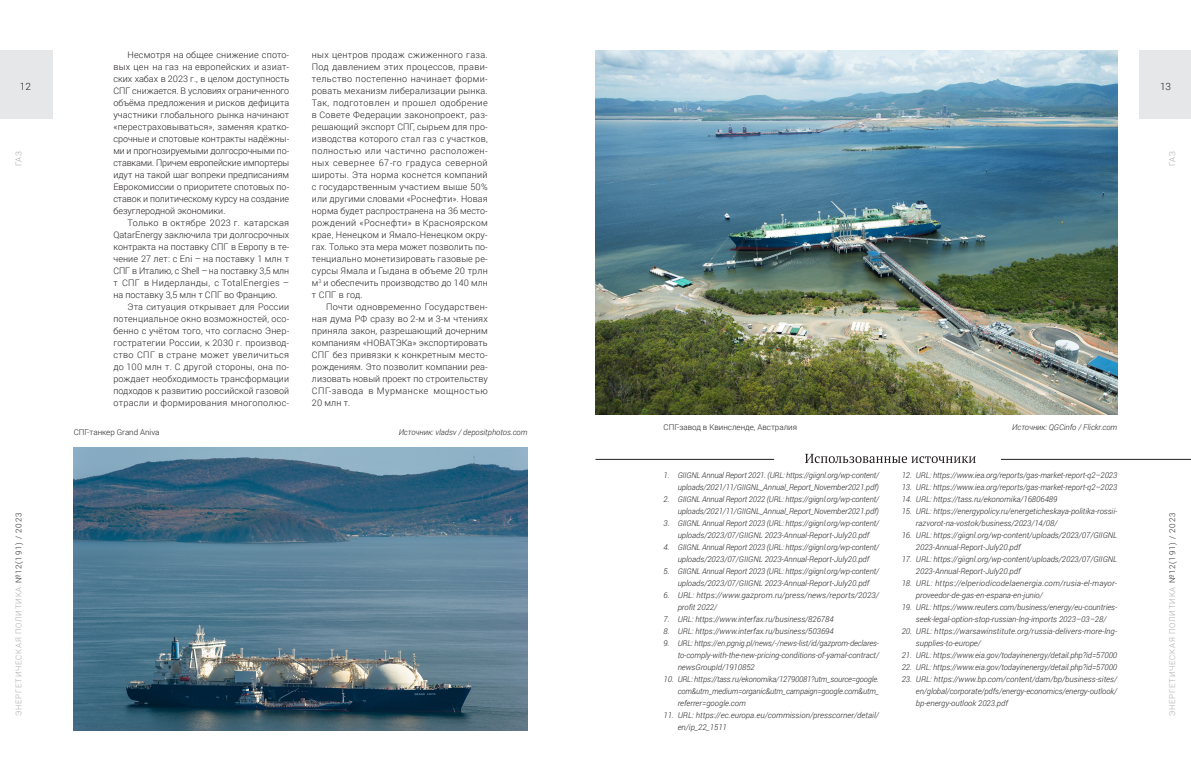
<style>
.page{position:relative;width:1191px;height:780px;background:#fff}
.page>*{position:absolute;margin:0;border:0;box-sizing:border-box;transform-origin:0 0}
.t1{font:300 10px "Roboto";color:#231f20}
.t2{font:300 9px/12px "Roboto";letter-spacing:.005em;color:#231f20;text-align:justify}
.Подрисуночная_подпись{font:italic 300 8px/12px "Roboto";color:#231f20}
.Подрисуночная_подпись-2{font:italic 300 8px/12px "Roboto";letter-spacing:.02em;color:#231f20}
.t3{font:300 8px "Roboto";letter-spacing:.095em;color:#a8a9ad}
.Подрисуночная_подпись-3{font:300 8px "Roboto";color:#231f20}
.t4{font:300 8px "Roboto";letter-spacing:.05em;color:#a5a6aa}
.s1{color:#231f20}
</style>
<div class="page">
<div style="left:1139px;top:51px;width:52px;height:68px;background:#e6e7e9"></div>
<div style="left:0;top:51px;width:52px;height:68px;background:#e6e7e9"></div>
<img style="left:74px;top:447px;width:453px;height:283px">
<hr style="left:595px;top:459px;width:179px;height:1px;background:#231f20">
<hr style="left:1001px;top:459px;width:190px;height:1px;background:#231f20">
<svg style="left:805px;top:454px;width:170px;height:9px"></svg>
<img style="left:595px;top:51px;width:522px;height:363px">
<p class="t2" style="left:113px;top:48px;width:177px;text-indent:14px">Несмотря на общее снижение спото&shy;вых цен на газ на европейских и азиат&shy;ских хабах в 2023 г., в целом доступность СПГ снижается. В условиях ограниченного объёма предложения и рисков дефицита участники глобального рынка начинают «перестраховываться», заменяя кратко&shy;срочные и спотовые контракты надёжны&shy;ми и прогнозируемыми долгосрочными по&shy;ставками. Причем европейские импортеры идут на такой шаг вопреки предписаниям Еврокомиссии о приоритете спотовых по&shy;ставок и политическому курсу на создание безуглеродной экономики.</p>
<p class="t2" style="left:113px;top:216px;width:177px;text-indent:14px">Только в октябре 2023 г. катарская QatarEnergy заключила три долгосрочных контракта на поставку СПГ в Европу в те&shy;чение 27 лет: с Eni – на поставку 1 млн т СПГ в Италию, с Shell – на поставку 3,5 млн т СПГ в Нидерланды, с TotalEnergies – на поставку 3,5 млн т СПГ во Францию.</p>
<p class="t2" style="left:113px;top:300px;width:177px;text-indent:14px">Эта ситуация открывает для России потенциальное окно возможностей, осо&shy;бенно с учётом того, что согласно Энер&shy;гостратегии России, к 2030 г. производ&shy;ство СПГ в стране может увеличиться до 100 млн т. С другой стороны, она по&shy;рождает необходимость трансформации подходов к развитию российской газовой отрасли и формирования многополюс-</p>
<p class="Подрисуночная_подпись-3" style="left:74px;top:426px;width:87px">СПГ-танкер Grand Aniva</p>
<p class="Подрисуночная_подпись" style="left:399px;top:426px;width:130px">Источник: vladsv / depositphotos.com</p>
<p class="t2" style="left:312px;top:48px;width:177px">ных центров продаж сжиженного газа.<br>Под давлением этих процессов, прави&shy;тельство постепенно начинает форми&shy;ровать механизм либерализации рынка.<br>Так, подготовлен и прошел одобрение в Совете Федерации законопроект, раз&shy;решающий экспорт СПГ, сырьем для про&shy;изводства которого стал газ с участков, полностью или частично расположен&shy;ных севернее 67‑го градуса северной широты. Эта норма коснется компаний с государственным участием выше 50% или другими словами «Роснефти». Новая норма будет распространена на 36 место&shy;рождений «Роснефти» в Красноярском крае, Ненецком и Ямало-Ненецком окру&shy;гах. Только эта мера может позволить по&shy;тенциально монетизировать газовые ре&shy;сурсы Ямала и Гыдана в объеме 20 трлн м<sup>3</sup> и обеспечить производство до 140 млн т СПГ в год.</p>
<p class="t2" style="left:312px;top:300px;width:177px;text-indent:14px">Почти одновременно Государствен&shy;ная дума РФ сразу во 2‑м и 3‑м чтениях приняла закон, разрешающий дочерним компаниям «НОВАТЭКа» экспортировать СПГ без привязки к конкретным место&shy;рождениям. Это позволит компании реа&shy;лизовать новый проект по строительству СПГ-завода в Мурманске мощностью 20 млн т.</p>
<p class="t1" style="left:20px;top:80px;width:13px">12</p>
<p class="t1" style="left:1160px;top:80px;width:13px">13</p>
<p class="t4" style="left:13px;top:166px;width:17px;rotate:-90deg">ГАЗ</p>
<p class="t4" style="left:1166px;top:166px;width:17px;rotate:-90deg">ГАЗ</p>
<p class="Подрисуночная_подпись-3" style="left:663px;top:421px;width:135px">СПГ-завод в Квинсленде, Австралия</p>
<p class="Подрисуночная_подпись" style="left:1012px;top:421px;width:107px">Источник: QGCinfo / Flickr.com</p>
<p class="Подрисуночная_подпись" style="left:663px;top:469px;width:217px;text-align:right">1. GIIGNL Annual Report 2021. (URL: https://giignl.org/wp-content/ uploads/2021/11/GIIGNL_Annual_Report_November2021.pdf)</p>
<p class="Подрисуночная_подпись" style="left:663px;top:493px;width:217px;text-align:right">2. GIIGNL Annual Report 2022 (URL: https://giignl.org/wp-content/ uploads/2021/11/GIIGNL_Annual_Report_November2021.pdf)</p>
<p class="Подрисуночная_подпись" style="left:663px;top:517px;width:217px;text-align:center">3. GIIGNL Annual Report 2023 (URL: https://giignl.org/wp-content/ uploads/2023/07/GIIGNL 2023-Annual-Report-July20.pdf</p>
<p class="Подрисуночная_подпись" style="left:663px;top:541px;width:217px;text-align:center">4. GIIGNL Annual Report 2023 (URL: https://giignl.org/wp-content/ uploads/2023/07/GIIGNL 2023-Annual-Report-July20.pdf</p>
<p class="Подрисуночная_подпись" style="left:663px;top:565px;width:217px;text-align:center">5. GIIGNL Annual Report 2023 (URL: https://giignl.org/wp-content/ uploads/2023/07/GIIGNL 2023-Annual-Report-July20.pdf</p>
<p class="Подрисуночная_подпись" style="left:677px;top:589px;width:203px;text-indent:-14px">6. URL: https://www.gazprom.ru/press/news/reports/2023/ profit 2022/</p>
<p class="Подрисуночная_подпись" style="left:663px;top:613px;width:171px">7. URL: https://www.interfax.ru/business/826784</p>
<p class="Подрисуночная_подпись" style="left:663px;top:625px;width:172px">8. URL: https://www.interfax.ru/business/503694</p>
<p class="Подрисуночная_подпись" style="left:677px;top:637px;width:203px;text-align:justify;text-indent:-14px">9. URL: https://en.pgnig.pl/news/-/news-list/id/gazprom-declares&shy;to-comply-with-the-new-pricing-conditions-of-yamal-contract/ newsGroupId/1910852</p>
<p class="Подрисуночная_подпись" style="left:677px;top:673px;width:203px;text-align:justify;text-indent:-14px">10. URL: https://tass.ru/ekonomika/12790081?utm_source=google. com&amp;utm_medium=organic&amp;utm_campaign=google.com&amp;utm_ referrer=google.com</p>
<p class="Подрисуночная_подпись" style="left:677px;top:709px;width:203px;text-indent:-14px">11. URL: https://ec.europa.eu/commission/presscorner/detail/ en/ip_22_1511</p>
<p class="Подрисуночная_подпись" style="left:901px;top:469px;width:217px">12. URL: https://www.iea.org/reports/gas-market-report-q2–2023</p>
<p class="Подрисуночная_подпись" style="left:901px;top:481px;width:217px">13. URL: https://www.iea.org/reports/gas-market-report-q2–2023</p>
<p class="Подрисуночная_подпись" style="left:901px;top:493px;width:157px">14. URL: https://tass.ru/ekonomika/16806489</p>
<p class="Подрисуночная_подпись" style="left:916px;top:505px;width:203px;text-indent:-14px">15. URL: https://energypolicy.ru/energeticheskaya-politika-rossii&shy;razvorot-na-vostok/business/2023/14/08/</p>
<p class="Подрисуночная_подпись" style="left:916px;top:529px;width:203px;text-indent:-14px">16. URL: https://giignl.org/wp-content/uploads/2023/07/GIIGNL<br>2023-Annual-Report-July20.pdf</p>
<p class="Подрисуночная_подпись" style="left:916px;top:553px;width:203px;text-indent:-14px">17. URL: https://giignl.org/wp-content/uploads/2023/07/GIIGNL<br>2023-Annual-Report-July20.pdf</p>
<p class="Подрисуночная_подпись-2" style="left:916px;top:577px;width:203px;text-indent:-14px">18. URL: https://elperiodicodelaenergia.com/rusia-el-mayor&shy;proveedor-de-gas-en-espana-en-junio/</p>
<p class="Подрисуночная_подпись" style="left:901px;top:601px;width:217px;text-align:center">19. URL: https://www.reuters.com/business/energy/eu-countries&shy;seek-legal-option-stop-russian-lng-imports 2023–03–28/</p>
<p class="Подрисуночная_подпись" style="left:916px;top:625px;width:203px;text-indent:-14px">20. URL: https://warsawinstitute.org/russia-delivers-more-lng&shy;supplies-to-europe/</p>
<p class="Подрисуночная_подпись" style="left:901px;top:649px;width:217px">21. URL: https://www.eia.gov/todayinenergy/detail.php?id=57000</p>
<p class="Подрисуночная_подпись" style="left:901px;top:661px;width:217px">22. URL: https://www.eia.gov/todayinenergy/detail.php?id=57000</p>
<p class="Подрисуночная_подпись" style="left:916px;top:673px;width:203px;text-align:justify;text-indent:-14px">23. URL: https://www.bp.com/content/dam/bp/business-sites/ en/global/corporate/pdfs/energy-economics/energy-outlook/ bp-energy-outlook 2023.pdf</p>
<p class="t3" style="left:13px;top:716px;width:205px;rotate:-90deg">ЭНЕРГЕТИЧЕСКАЯ ПОЛИТИКА <span class="s1">№12(191) / 2023</span></p>
<p class="t3" style="left:1166px;top:716px;width:205px;rotate:-90deg">ЭНЕРГЕТИЧЕСКАЯ ПОЛИТИКА <span class="s1">№12(191) / 2023</span></p>
</div>
